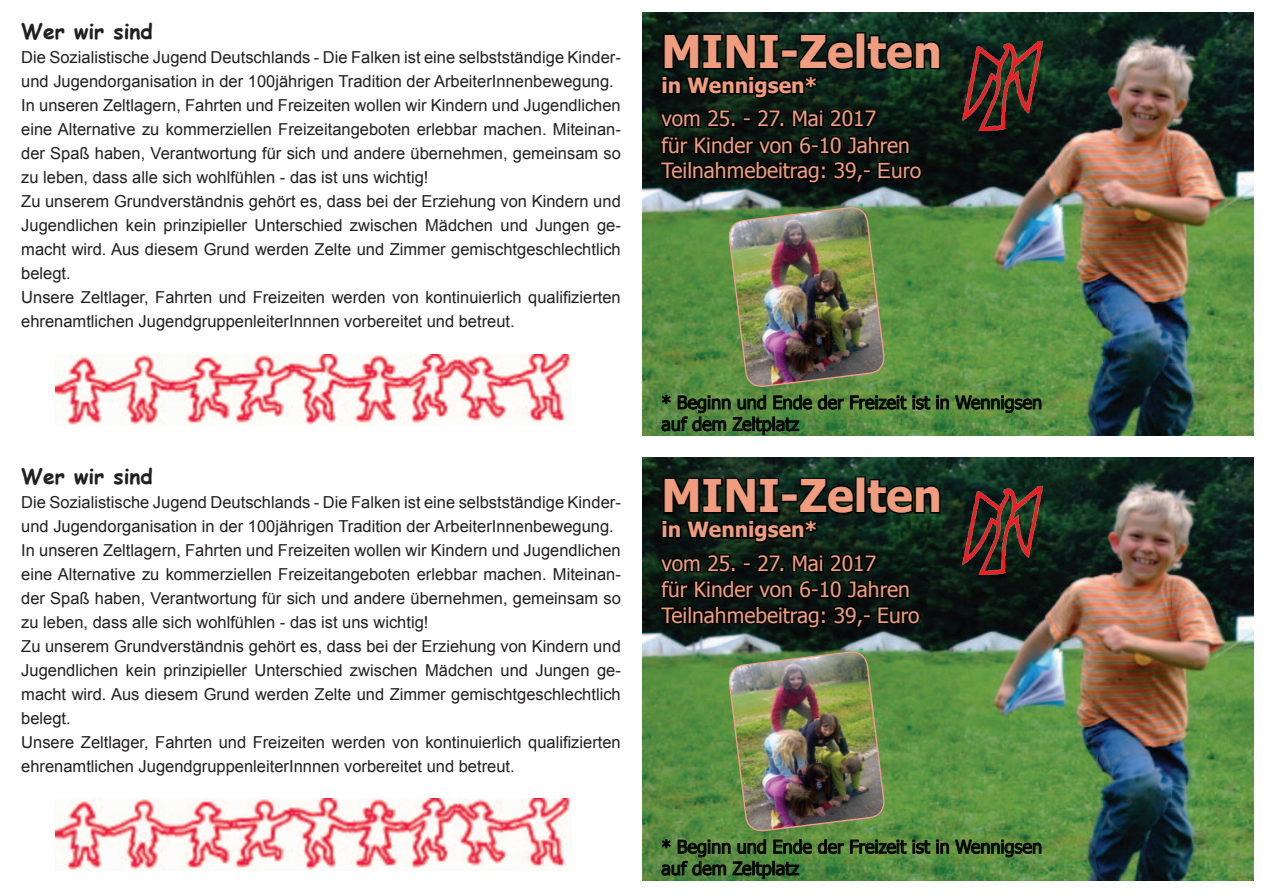
<style>
.page{position:relative;width:1263px;height:893px;background:#fff}
.page>*{position:absolute;margin:0;border:0;box-sizing:border-box;transform-origin:0 0}
.t1{font:700 45px "Tahoma";color:#ef9d7e}
.t2{font:21px/25.2px "Tahoma";color:#ef9d7e}
.t3{font:700 21px "Tahoma";color:#ef9d7e}
.t4{font:700 21px "Comic Sans MS";color:#231f20}
.t5{font:18px/21.6px "Tahoma";color:#040503}
.t6{font:16.5px/24px "Arial";color:#231f20}
.s1{font-family:"Arial"}
</style>
<div class="page">
<img style="left:642px;top:13px;width:611px;height:423px">
<svg style="left:657px;top:31px;width:285px;height:155px;background:#09150f"></svg>
<img style="left:962px;top:42px;width:81px;height:88px">
<img style="left:727px;top:206px;width:159px;height:182px">
<img style="left:55px;top:355px;width:517px;height:71px">
<svg style="left:850px;top:395px;width:57px;height:15px"></svg>
<svg style="left:913px;top:396px;width:18px;height:14px"></svg>
<svg style="left:937px;top:396px;width:12px;height:14px"></svg>
<svg style="left:955px;top:395px;width:87px;height:18px;background:#42622c"></svg>
<svg style="left:661px;top:395px;width:183px;height:40px;background:#406a31"></svg>
<img style="left:642px;top:457px;width:611px;height:423px">
<svg style="left:657px;top:476px;width:285px;height:154px;background:#09150f"></svg>
<img style="left:962px;top:486px;width:81px;height:88px">
<img style="left:727px;top:650px;width:159px;height:182px">
<img style="left:55px;top:799px;width:517px;height:71px">
<svg style="left:850px;top:839px;width:57px;height:15px"></svg>
<svg style="left:913px;top:840px;width:18px;height:14px"></svg>
<svg style="left:937px;top:840px;width:12px;height:14px"></svg>
<svg style="left:955px;top:839px;width:87px;height:19px;background:#44642d"></svg>
<svg style="left:661px;top:839px;width:183px;height:40px;background:#406a31"></svg>
<p class="t4" style="left:21px;top:16px;width:133px">Wer wir sind</p>
<p class="t6" style="left:21px;top:46px;width:601px">Die Sozialistische Jugend Deutschlands - Die Falken ist eine selbstständige Kinder&shy;und Jugendorganisation in der 100jährigen Tradition der ArbeiterInnenbewegung.<br>In unseren Zeltlagern, Fahrten und Freizeiten wollen wir Kindern und Jugendlichen eine Alternative zu kommerziellen Freizeitangeboten erlebbar machen. Miteinan&shy;der Spaß haben, Verantwortung für sich und andere übernehmen, gemeinsam so zu leben, dass alle sich wohlfühlen - das ist uns wichtig!<br>Zu unserem Grundverständnis gehört es, dass bei der Erziehung von Kindern und Jugendlichen kein prinzipieller Unterschied zwischen Mädchen und Jungen ge&shy;macht wird. Aus diesem Grund werden Zelte und Zimmer gemischtgeschlechtlich belegt.<br>Unsere Zeltlager, Fahrten und Freizeiten werden von kontinuierlich qualifizierten ehrenamtlichen JugendgruppenleiterInnnen vorbereitet und betreut.</p>
<p class="t4" style="left:21px;top:460px;width:133px">Wer wir sind</p>
<p class="t6" style="left:21px;top:490px;width:601px">Die Sozialistische Jugend Deutschlands - Die Falken ist eine selbstständige Kinder&shy;und Jugendorganisation in der 100jährigen Tradition der ArbeiterInnenbewegung.<br>In unseren Zeltlagern, Fahrten und Freizeiten wollen wir Kindern und Jugendlichen eine Alternative zu kommerziellen Freizeitangeboten erlebbar machen. Miteinan&shy;der Spaß haben, Verantwortung für sich und andere übernehmen, gemeinsam so zu leben, dass alle sich wohlfühlen - das ist uns wichtig!<br>Zu unserem Grundverständnis gehört es, dass bei der Erziehung von Kindern und Jugendlichen kein prinzipieller Unterschied zwischen Mädchen und Jungen ge&shy;macht wird. Aus diesem Grund werden Zelte und Zimmer gemischtgeschlechtlich belegt.<br>Unsere Zeltlager, Fahrten und Freizeiten werden von kontinuierlich qualifizierten ehrenamtlichen JugendgruppenleiterInnnen vorbereitet und betreut.</p>
<h1 class="t1" style="left:661px;top:20px;width:282px">MINI-Zelten</h1>
<p class="t3" style="left:661px;top:71px;width:158px">in Wennigsen*</p>
<p class="t2" style="left:661px;top:132px;width:262px">für Kinder von 6-10 Jahren<br>Teilnahmebeitrag: 39,- <span class="s1">Euro</span></p>
<p class="t2" style="left:661px;top:105px;width:216px">vom 25. - 27. Mai 2017</p>
<p class="t5" style="left:661px;top:391px;width:382px">* Beginn und Ende der Freizeit ist in Wennigsen auf dem Zeltplatz</p>
<h1 class="t1" style="left:661px;top:464px;width:282px">MINI-Zelten</h1>
<p class="t3" style="left:661px;top:515px;width:158px">in Wennigsen*</p>
<p class="t2" style="left:661px;top:576px;width:260px">für Kinder von 6-10 Jahren<br>Teilnahmebeitrag: 39,- Euro</p>
<p class="t2" style="left:661px;top:550px;width:216px">vom 25. - 27. Mai 2017</p>
<p class="t5" style="left:661px;top:835px;width:382px">* Beginn und Ende der Freizeit ist in Wennigsen auf dem Zeltplatz</p>
</div>
